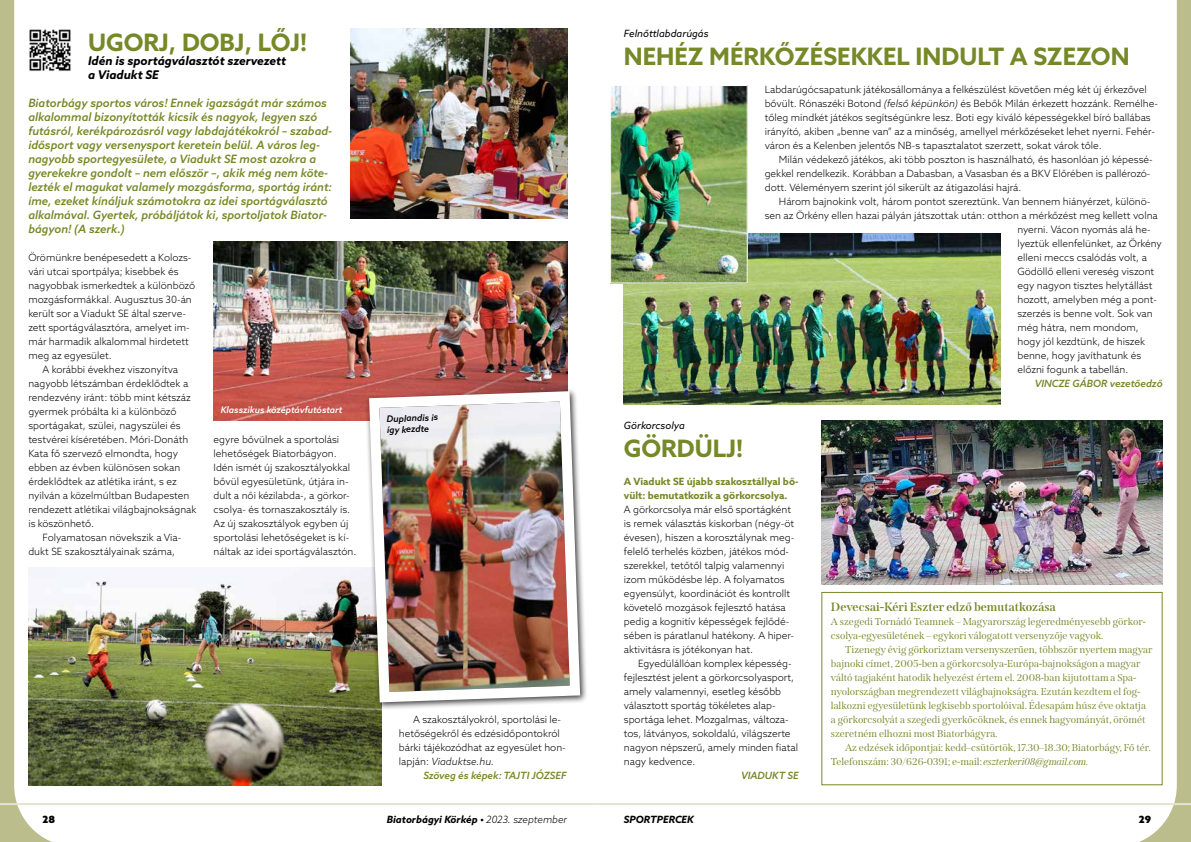
<style>
.page{position:relative;width:1191px;height:842px;background:#fff}
.page>*{position:absolute;margin:0;border:0;box-sizing:border-box;transform-origin:0 0}
.t1{font:700 24px "Azo Sans";color:#768828}
.t2{font:italic 700 12px/14px "Azo Sans";color:#000}
.t3{font:700 12px "Span";color:#768828}
.t4{font:italic 500 11.5px/14px "Azo Sans";color:#768828}
.t5{font:300 10px/14px "Azo Sans";color:#000}
.t6{font:10px/14px "Span";color:#768828}
.t7{font:700 10px/14px "Azo Sans";color:#768828}
.t8{font:italic 500 10px "Azo Sans";color:#768828}
.t9{font:italic 700 10px "Azo Sans";color:#000}
.t10{font:italic 10px "Azo Sans";color:#000}
.t11{font:900 10px "Azo Sans";color:#000}
.t12{font:italic 500 9px "Azo Sans";color:#fff}
.t13{font:italic 500 9px/11px "Azo Sans";color:#000}
.s1{font-style:italic}
.s2{font-weight:300}
</style>
<div class="page">
<svg style="left:0;top:0;width:76px;height:842px"></svg>
<svg style="left:1115px;top:0;width:76px;height:842px"></svg>
<hr style="left:595px;top:803px;width:596px;height:2px;background:#e3e4d1">
<hr style="left:0;top:803px;width:595px;height:2px;background:#e3e4d1">
<div style="left:821px;top:592px;width:341px;height:193px;border:1px solid #768828"></div>
<img style="left:821px;top:420px;width:341px;height:165px">
<img style="left:624px;top:234px;width:376px;height:171px">
<img style="left:612px;top:87px;width:133px;height:194px">
<div style="left:610px;top:85px;width:137px;height:198px;border:1px solid #fff"></div>
<img style="left:351px;top:28px;width:216px;height:191px">
<img style="left:28px;top:567px;width:354px;height:218px">
<img style="left:214px;top:241px;width:353px;height:179px">
<div style="left:365px;top:387px;width:223px;height:323px;background:#000;opacity:.75"></div>
<img style="left:364px;top:386px;width:221px;height:321px">
<img style="left:28px;top:28px;width:43px;height:43px">
<h1 class="t1" style="left:88px;top:26px;width:220px">UGORJ, DOBJ, LŐJ!</h1>
<p class="t2" style="left:88px;top:53px;width:199px">Idén is sportágválasztót szervezett a Viadukt SE</p>
<p class="t4" style="left:28px;top:96px;width:305px">Biatorbágy sportos város! Ennek igazságát már számos alkalommal bizonyították kicsik és nagyok, legyen szó futásról, kerékpározásról vagy labdajátékokról – szabad&shy;idősport vagy versenysport keretein belül. A város leg&shy;nagyobb sportegyesülete, a Viadukt SE most azokra a gyerekekre gondolt – nem először –, akik még nem köte&shy;lezték el magukat valamely mozgásforma, sportág iránt: íme, ezeket kínáljuk számotokra az idei sportágválasztó alkalmával. Gyertek, próbáljátok ki, sportoljatok Biator&shy;bágyon! (A szerk.)</p>
<p class="t5" style="left:28px;top:250px;width:165px">Örömünkre benépesedett a Kolozs-</p>
<p class="t5" style="left:28px;top:264px;width:152px">vári utcai sportpálya; kisebbek és</p>
<p class="t5" style="left:28px;top:278px;width:168px">nagyobbak ismerkedtek a különböző</p>
<p class="t5" style="left:28px;top:292px;width:165px">mozgásformákkal. Augusztus 30-án</p>
<p class="t5" style="left:28px;top:306px;width:159px">került sor a Viadukt SE által szerve-</p>
<p class="t5" style="left:28px;top:320px;width:163px">zett sportágválasztóra, amelyet im-</p>
<p class="t5" style="left:28px;top:334px;width:162px">már harmadik alkalommal hirdetett</p>
<p class="t5" style="left:28px;top:348px;width:85px">meg az egyesület.</p>
<p class="t5" style="left:43px;top:362px;width:137px">A korábbi évekhez viszonyítva</p>
<p class="t5" style="left:28px;top:376px;width:161px">nagyobb létszámban érdeklődtek a</p>
<p class="t5" style="left:28px;top:390px;width:164px">rendezvény iránt: több mint kétszáz</p>
<p class="t5" style="left:28px;top:404px;width:150px">gyermek próbálta ki a különböző</p>
<p class="t5" style="left:28px;top:418px;width:154px">sportágakat, szülei, nagyszülei és</p>
<p class="t5" style="left:28px;top:432px;width:161px">testvérei kíséretében. Móri-Donáth</p>
<p class="t5" style="left:28px;top:446px;width:151px">Kata fő szervező elmondta, hogy</p>
<p class="t5" style="left:28px;top:460px;width:153px">ebben az évben különösen sokan</p>
<p class="t5" style="left:28px;top:474px;width:150px">érdeklődtek az atlétika iránt, s ez</p>
<p class="t5" style="left:28px;top:488px;width:163px">nyilván a közelmúltban Budapesten</p>
<p class="t5" style="left:28px;top:502px;width:170px">rendezett atlétikai világbajnokságnak</p>
<p class="t5" style="left:28px;top:516px;width:67px">is köszönhető.</p>
<p class="t5" style="left:43px;top:530px;width:140px">Folyamatosan növekszik a Via-</p>
<p class="t5" style="left:28px;top:544px;width:148px">dukt SE szakosztályainak száma,</p>
<p class="t12" style="left:221px;top:404px;width:123px">Klasszikus középtávfutóstart</p>
<p class="t5" style="left:214px;top:432px;width:144px">egyre bővülnek a sportolási lehetőségek Biatorbágyon.<br>Idén ismét új szakosztályokkal bővül egyesületünk, útjára in&shy;dult a női kézilabda-, a görkor&shy;csolya- és tornaszakosztály is.<br>Az új szakosztályok egyben új sportolási lehetőségeket is kí&shy;náltak az idei sportágválasztón.</p>
<p class="t13" style="left:386px;top:413px;width:53px;rotate:-2deg">Duplandis is így kezdte</p>
<p class="t5" style="left:399px;top:712px;width:168px;text-indent:14px">A szakosztályokról, sportolási le&shy;hetőségekről és edzésidőpontokról bárki tájékozódhat az egyesület hon&shy;lapján: <span class="s1">Viaduktse.hu.</span></p>
<p class="t8" style="left:423px;top:769px;width:145px">Szöveg és képek: TAJTI JÓZSEF</p>
<p class="t10" style="left:624px;top:27px;width:86px">Felnőttlabdarúgás</p>
<h1 class="t1" style="left:624px;top:40px;width:507px">NEHÉZ MÉRKŐZÉSEKKEL INDULT A SZEZON</h1>
<p class="t5" style="left:764px;top:82px;width:395px">Labdarúgócsapatunk játékosállománya a felkészülést követően még két új érkezővel bővült. Rónaszéki Botond <span class="s1">(felső képünkön)</span> és Bebők Milán érkezett hozzánk. Remélhe&shy;tőleg mindkét játékos segítségünkre lesz. Boti egy kiváló képességekkel bíró ballábas irányító, akiben „benne van” az a minőség, amellyel mérkőzéseket lehet nyerni. Fehér&shy;váron és a Kelenben jelentős NB-s tapasztalatot szerzett, sokat várok tőle.</p>
<p class="t5" style="left:764px;top:152px;width:389px;text-indent:14px">Milán védekező játékos, aki több poszton is használható, és hasonlóan jó képessé&shy;gekkel rendelkezik. Korábban a Dabasban, a Vasasban és a BKV Előrében is pallérozó&shy;dott. Véleményem szerint jól sikerült az átigazolási hajrá.</p>
<p class="t5" style="left:779px;top:194px;width:373px">Három bajnokink volt, három pontot szereztünk. Van bennem hiányérzet, különö-</p>
<p class="t5" style="left:764px;top:208px;width:394px">sen az Örkény ellen hazai pályán játszottak után: otthon a mérkőzést meg kellett volna</p>
<p class="t5" style="left:1017px;top:222px;width:135px">nyerni. Vácon nyomás alá he-</p>
<p class="t5" style="left:1017px;top:236px;width:146px">lyeztük ellenfelünket, az Örkény</p>
<p class="t5" style="left:1017px;top:250px;width:131px">elleni meccs csalódás volt, a</p>
<p class="t5" style="left:1017px;top:264px;width:138px">Gödöllő elleni vereség viszont</p>
<p class="t5" style="left:1017px;top:278px;width:137px">egy nagyon tisztes helytállást</p>
<p class="t5" style="left:1017px;top:292px;width:141px">hozott, amelyben még a pont-</p>
<p class="t5" style="left:1017px;top:306px;width:137px">szerzés is benne volt. Sok van</p>
<p class="t5" style="left:1017px;top:320px;width:123px">még hátra, nem mondom,</p>
<p class="t5" style="left:1017px;top:334px;width:129px">hogy jól kezdtünk, de hiszek</p>
<p class="t5" style="left:1017px;top:348px;width:125px">benne, hogy javíthatunk és</p>
<p class="t5" style="left:1017px;top:362px;width:113px">előzni fogunk a tabellán.</p>
<p class="t8" style="left:1034px;top:377px;width:129px">VINCZE GÁBOR vezetőedző</p>
<p class="t10" style="left:624px;top:419px;width:63px">Görkorcsolya</p>
<h1 class="t1" style="left:624px;top:432px;width:121px">GÖRDÜLJ!</h1>
<p class="t7" style="left:624px;top:474px;width:176px">A Viadukt SE újabb szakosztállyal bő&shy;vült: bemutatkozik a görkorcsolya.</p>
<p class="t5" style="left:624px;top:502px;width:172px">A görkorcsolya már első sportágként is remek választás kiskorban (négy-öt évesen), hiszen a korosztálynak meg&shy;felelő terhelés közben, játékos mód&shy;szerekkel, tetőtől talpig valamennyi izom működésbe lép. A folyamatos egyensúlyt, koordinációt és kontrollt követelő mozgások fejlesztő hatása pedig a kognitív képességek fejlődé&shy;sében is páratlanul hatékony. A hiper&shy;aktivitásra is jótékonyan hat.</p>
<p class="t5" style="left:624px;top:656px;width:176px;text-indent:14px">Egyedülállóan komplex képesség&shy;fejlesztést jelent a görkorcsolyasport, amely valamennyi, esetleg később választott sportág tökéletes alap&shy;sportága lehet. Mozgalmas, változa&shy;tos, látványos, sokoldalú, világszerte nagyon népszerű, amely minden fiatal nagy kedvence.</p>
<p class="t8" style="left:741px;top:769px;width:59px">VIADUKT SE</p>
<p class="t3" style="left:831px;top:600px;width:226px">Devecsai-Kéri Eszter edző bemutatkozása</p>
<p class="t6" style="left:831px;top:615px;width:316px">A szegedi Tornádó Teamnek – Magyarország legeredményesebb görkor&shy;csolya-egyesületének – egykori válogatott versenyzője vagyok.</p>
<p class="t6" style="left:831px;top:643px;width:323px;text-indent:14px">Tizenegy évig görkoriztam versenyszerűen, többször nyertem magyar bajnoki címet, 2005-ben a görkorcsolya-Európa-bajnokságon a magyar váltó tagjaként hatodik helyezést értem el. 2008-ban kijutottam a Spa&shy;nyolországban megrendezett világbajnokságra. Ezután kezdtem el fog&shy;lalkozni egyesületünk legkisebb sportolóival. Édesapám húsz éve oktatja a görkorcsolyát a szegedi gyerkőcöknek, és ennek hagyományát, örömét szeretném elhozni most Biatorbágyra.</p>
<p class="t6" style="left:831px;top:741px;width:321px;text-indent:14px">Az edzések időpontjai: kedd–csütörtök, 17.30–18.30; Biatorbágy, Fő tér.<br>Telefonszám: 30/626-0391; e-mail: <span class="s1">eszterkeri08@gmail.com.</span></p>
<p class="t11" style="left:43px;top:813px;width:14px">28</p>
<p class="t9" style="left:387px;top:813px;width:182px">Biatorbágyi Körkép • <span class="s2">2023. szeptember</span></p>
<p class="t9" style="left:624px;top:813px;width:71px">SPORTPERCEK</p>
<p class="t11" style="left:1138px;top:813px;width:14px">29</p>
</div>
